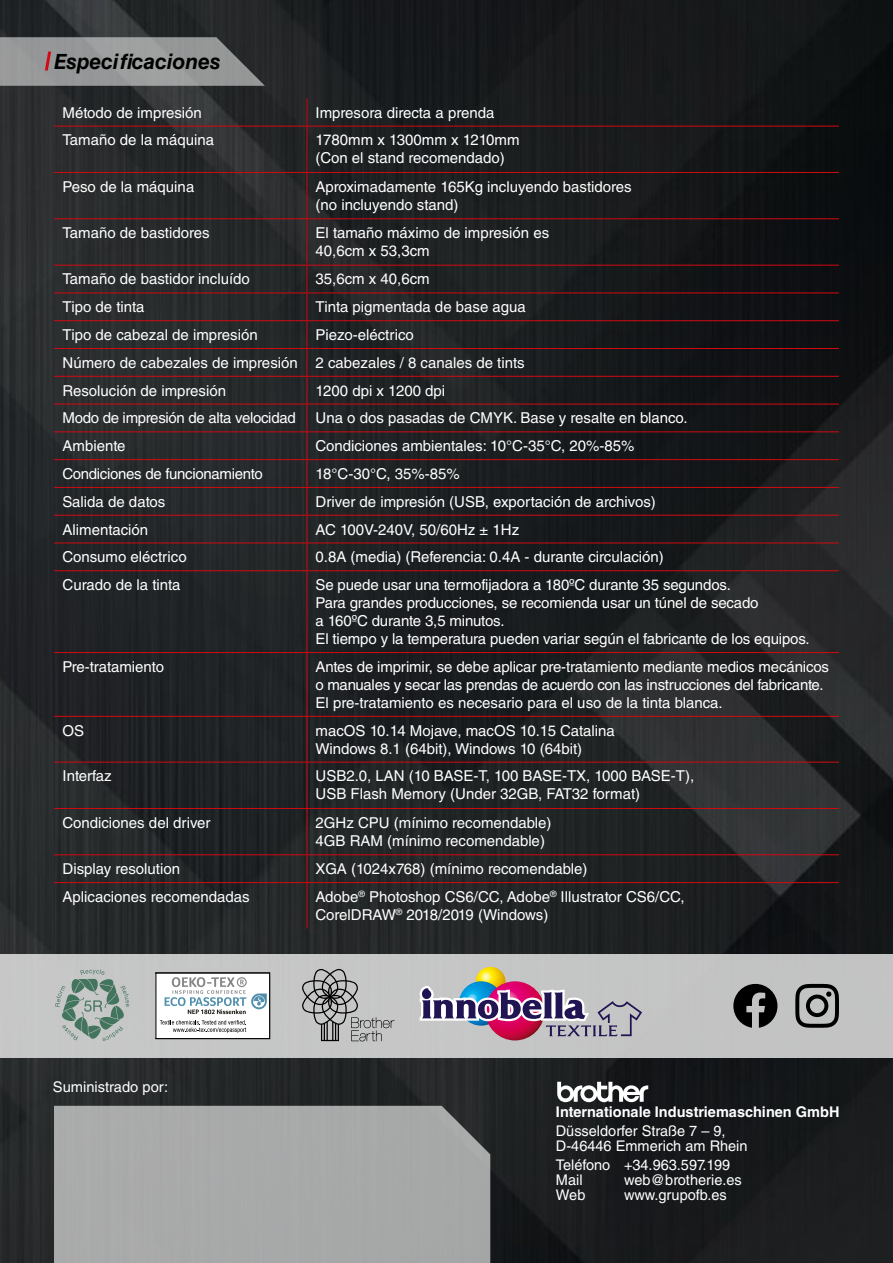
<style>
.page{position:relative;width:893px;height:1263px;background:#fff}
.page>*{position:absolute;margin:0;border:0;box-sizing:border-box;transform-origin:0 0}
.t1{font:italic 700 21px "Helvetica LT Std";color:#000}
.t2{font:15px/18px "Helvetica LT Std";color:#fff}
.t3{font:15px "Helvetica LT Std";letter-spacing:-.02em;color:#fff}
.t4{font:14.7px/14.7px "Helvetica LT Std";color:#fff}
.t5{font:700 14.7px "Helvetica LT Std";color:#fff}
</style>
<div class="page">
<img style="left:0;top:0;width:893px;height:1263px">
<div style="left:0;top:954px;width:893px;height:104px;background:#c5c5c5"></div>
<svg style="left:476px;top:967px;width:30px;height:30px"></svg>
<svg style="left:459px;top:981px;width:44px;height:45px"></svg>
<svg style="left:485px;top:981px;width:59px;height:59px"></svg>
<svg style="left:420px;top:986px;width:222px;height:50px"></svg>
<svg style="left:55px;top:969px;width:74px;height:72px"></svg>
<svg style="left:557px;top:1082px;width:91px;height:20px"></svg>
<svg style="left:795px;top:984px;width:44px;height:44px"></svg>
<svg style="left:302px;top:969px;width:93px;height:72px"></svg>
<svg style="left:158px;top:974px;width:110px;height:63px;background:#dfe4e5"></svg>
<div style="left:156px;top:972px;width:114px;height:67px;border:1px solid #000"></div>
<svg style="left:733px;top:984px;width:44px;height:44px"></svg>
<svg style="left:307px;top:98px;width:1px;height:28px"></svg>
<hr style="left:54px;top:126px;width:253px;height:1px;background:#d20a11">
<hr style="left:54px;top:172px;width:253px;height:1px;background:#d20a11">
<hr style="left:54px;top:218px;width:253px;height:1px;background:#d20a11">
<hr style="left:54px;top:265px;width:253px;height:1px;background:#d20a11">
<hr style="left:54px;top:293px;width:253px;height:1px;background:#d20a11">
<hr style="left:54px;top:320px;width:253px;height:1px;background:#d20a11">
<hr style="left:54px;top:348px;width:253px;height:1px;background:#d20a11">
<hr style="left:54px;top:376px;width:253px;height:1px;background:#d20a11">
<hr style="left:54px;top:404px;width:253px;height:1px;background:#d20a11">
<hr style="left:54px;top:431px;width:253px;height:1px;background:#d20a11">
<hr style="left:54px;top:459px;width:253px;height:1px;background:#d20a11">
<hr style="left:54px;top:487px;width:253px;height:1px;background:#d20a11">
<hr style="left:54px;top:515px;width:253px;height:1px;background:#d20a11">
<hr style="left:54px;top:543px;width:253px;height:1px;background:#d20a11">
<hr style="left:54px;top:570px;width:253px;height:1px;background:#d20a11">
<hr style="left:54px;top:652px;width:253px;height:1px;background:#d20a11">
<hr style="left:54px;top:716px;width:253px;height:1px;background:#d20a11">
<hr style="left:54px;top:762px;width:253px;height:1px;background:#d20a11">
<hr style="left:54px;top:808px;width:253px;height:1px;background:#d20a11">
<hr style="left:54px;top:854px;width:253px;height:1px;background:#d20a11">
<hr style="left:307px;top:126px;width:1px;height:46px;background:#d20a11">
<hr style="left:307px;top:173px;width:1px;height:45px;background:#d20a11">
<hr style="left:307px;top:219px;width:1px;height:46px;background:#d20a11">
<svg style="left:307px;top:266px;width:1px;height:304px"></svg>
<hr style="left:307px;top:571px;width:1px;height:81px;background:#d20a11">
<hr style="left:307px;top:653px;width:1px;height:63px;background:#d20a11">
<hr style="left:307px;top:717px;width:1px;height:45px;background:#d20a11">
<hr style="left:307px;top:762px;width:1px;height:46px;background:#d20a11">
<hr style="left:307px;top:809px;width:1px;height:45px;background:#d20a11">
<svg style="left:307px;top:855px;width:1px;height:27px"></svg>
<hr style="left:307px;top:126px;width:532px;height:1px;background:#d20a11">
<hr style="left:307px;top:172px;width:532px;height:1px;background:#d20a11">
<hr style="left:307px;top:218px;width:532px;height:1px;background:#d20a11">
<hr style="left:307px;top:265px;width:532px;height:1px;background:#d20a11">
<hr style="left:307px;top:293px;width:532px;height:1px;background:#d20a11">
<hr style="left:307px;top:320px;width:532px;height:1px;background:#d20a11">
<hr style="left:307px;top:348px;width:532px;height:1px;background:#d20a11">
<hr style="left:307px;top:376px;width:532px;height:1px;background:#d20a11">
<hr style="left:307px;top:404px;width:532px;height:1px;background:#d20a11">
<hr style="left:307px;top:431px;width:532px;height:1px;background:#d20a11">
<hr style="left:307px;top:459px;width:532px;height:1px;background:#d20a11">
<hr style="left:307px;top:487px;width:532px;height:1px;background:#d20a11">
<hr style="left:307px;top:515px;width:532px;height:1px;background:#d20a11">
<hr style="left:307px;top:543px;width:532px;height:1px;background:#d20a11">
<hr style="left:307px;top:570px;width:532px;height:1px;background:#d20a11">
<hr style="left:307px;top:652px;width:532px;height:1px;background:#d20a11">
<hr style="left:307px;top:716px;width:532px;height:1px;background:#d20a11">
<hr style="left:307px;top:762px;width:532px;height:1px;background:#d20a11">
<hr style="left:307px;top:808px;width:532px;height:1px;background:#d20a11">
<hr style="left:307px;top:854px;width:532px;height:1px;background:#d20a11">
<hr style="left:54px;top:882px;width:253px;height:1px;background:#d20a11">
<hr style="left:307px;top:883px;width:1px;height:45px;background:#d20a11">
<hr style="left:307px;top:882px;width:532px;height:1px;background:#d20a11">
<svg style="left:0;top:37px;width:265px;height:49px;background:#8d8d8e"></svg>
<div style="left:54px;top:1106px;width:436px;height:157px;background:#a8a9a9"></div>
<h1 class="t1" style="left:54px;top:49px;width:168px">Especificaciones</h1>
<p class="t2" style="left:63px;top:103px;width:141px">Método de impresión</p>
<p class="t2" style="left:315px;top:103px;width:180px">Impresora directa a prenda</p>
<p class="t2" style="left:63px;top:131px;width:153px">Tamaño de la máquina</p>
<p class="t2" style="left:315px;top:131px;width:206px">1780mm x 1300mm x 1210mm (Con el stand recomendado)</p>
<p class="t2" style="left:63px;top:177px;width:133px">Peso de la máquina</p>
<p class="t2" style="left:315px;top:177px;width:318px">Aproximadamente 165Kg incluyendo bastidores (no incluyendo stand)</p>
<p class="t2" style="left:63px;top:224px;width:149px">Tamaño de bastidores</p>
<p class="t2" style="left:315px;top:224px;width:235px">El tamaño máximo de impresión es<br>40,6cm x 53,3cm</p>
<p class="t2" style="left:63px;top:270px;width:189px">Tamaño de bastidor incluído</p>
<p class="t2" style="left:315px;top:270px;width:116px">35,6cm x 40,6cm</p>
<p class="t2" style="left:63px;top:298px;width:84px">Tipo de tinta</p>
<p class="t2" style="left:315px;top:298px;width:212px">Tinta pigmentada de base agua</p>
<p class="t2" style="left:63px;top:326px;width:197px">Tipo de cabezal de impresión</p>
<p class="t2" style="left:63px;top:321px;width:464px;line-height:27.8px;text-indent:253px">Piezo-eléctrico<br>Número de cabezales de impresión 2 cabezales / 8 canales de tints<br>Resolución de impresión</p>
<p class="t2" style="left:315px;top:381px;width:131px">1200 dpi x 1200 dpi</p>
<p class="t3" style="left:63px;top:409px;width:235px">Modo de impresión de alta velocidad</p>
<p class="t2" style="left:315px;top:409px;width:373px">Una o dos pasadas de CMYK. Base y resalte en blanco.</p>
<p class="t2" style="left:63px;top:437px;width:65px">Ambiente</p>
<p class="t2" style="left:315px;top:437px;width:320px">Condiciones ambientales: 10°C-35°C, 20%-85%</p>
<p class="t3" style="left:63px;top:465px;width:202px">Condiciones de funcionamiento</p>
<p class="t2" style="left:315px;top:465px;width:146px">18°C-30°C, 35%-85%</p>
<p class="t2" style="left:63px;top:492px;width:104px">Salida de datos</p>
<p class="t2" style="left:315px;top:492px;width:342px">Driver de impresión (USB, exportación de archivos)</p>
<p class="t2" style="left:63px;top:520px;width:87px">Alimentación</p>
<p class="t2" style="left:315px;top:520px;width:205px">AC 100V-240V, 50/60Hz ± 1Hz</p>
<p class="t2" style="left:63px;top:548px;width:126px">Consumo eléctrico</p>
<p class="t2" style="left:315px;top:548px;width:350px">0.8A (media) (Referencia: 0.4A - durante circulación)</p>
<p class="t2" style="left:63px;top:576px;width:120px">Curado de la tinta</p>
<p class="t2" style="left:315px;top:576px;width:496px">Se puede usar una termofijadora a 180ºC durante 35 segundos.<br>Para grandes producciones, se recomienda usar un túnel de secado<br>a 160ºC durante 3,5 minutos.<br>El tiempo y la temperatura pueden variar según el fabricante de los equipos.</p>
<p class="t2" style="left:63px;top:657px;width:103px">Pre-tratamiento</p>
<p class="t2" style="left:315px;top:657px;width:515px">Antes de imprimir, se debe aplicar pre-tratamiento mediante medios mecánicos o manuales y secar las prendas de acuerdo con las instrucciones del fabricante.<br>El pre-tratamiento es necesario para el uso de la tinta blanca.</p>
<p class="t2" style="left:63px;top:721px;width:23px">OS</p>
<p class="t2" style="left:315px;top:721px;width:301px">macOS 10.14 Mojave, macOS 10.15 Catalina<br>Windows 8.1 (64bit), Windows 10 (64bit)</p>
<p class="t2" style="left:63px;top:767px;width:51px">Interfaz</p>
<p class="t2" style="left:315px;top:767px;width:380px">USB2.0, LAN (10 BASE-T, 100 BASE-TX, 1000 BASE-T),<br>USB Flash Memory (Under 32GB, FAT32 format)</p>
<p class="t2" style="left:63px;top:813px;width:150px">Condiciones del driver</p>
<p class="t2" style="left:315px;top:813px;width:238px">2GHz CPU (mínimo recomendable)<br>4GB RAM (mínimo recomendable)</p>
<p class="t2" style="left:63px;top:860px;width:119px">Display resolution</p>
<p class="t2" style="left:315px;top:860px;width:273px">XGA (1024x768) (mínimo recomendable)</p>
<p class="t2" style="left:63px;top:888px;width:189px">Aplicaciones recomendadas</p>
<p class="t2" style="left:315px;top:887px;width:371px">Adobe<sup>®</sup> Photoshop CS6/CC, Adobe<sup>®</sup> Illustrator CS6/CC,<br>CorelDRAW<sup>®</sup> 2018/2019 (Windows)</p>
<p class="t4" style="left:53px;top:1080px;width:117px">Suministrado por:</p>
<p class="t5" style="left:556px;top:1103px;width:285px">Internationale Industriemaschinen GmbH</p>
<p class="t4" style="left:556px;top:1123px;width:193px">Düsseldorfer Straße 7 – 9,<br>D-46446 Emmerich am Rhein</p>
<p class="t4" style="left:556px;top:1157px;width:176px">Teléfono +34.963.597.199<br>Mail</p>
<p class="t4" style="left:624px;top:1172px;width:119px">web@brotherie.es</p>
<p class="t4" style="left:556px;top:1187px;width:31px">Web</p>
<p class="t4" style="left:624px;top:1187px;width:104px">www.grupofb.es</p>
</div>
